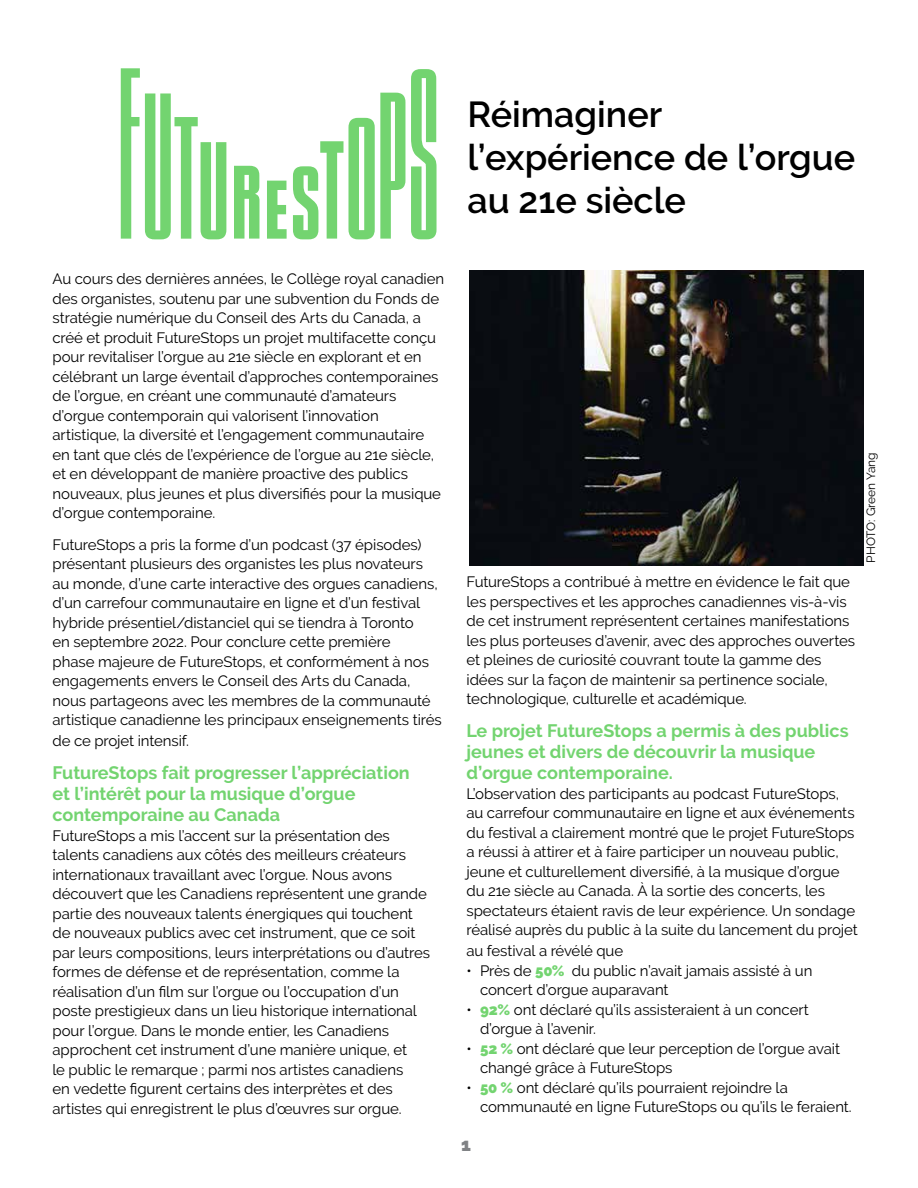
<style>
.page{position:relative;width:918px;height:1188px;background:#fff}
.page>*{position:absolute;margin:0;border:0;box-sizing:border-box;transform-origin:0 0}
.t1{font:600 36px/43.2px "Raleway";color:#000}
.t2{font:700 18px/21px "Raleway";color:#73d470}
.t3{font:900 18px "Raleway";color:#808285}
.t4{font:15px/19.5px "Raleway";letter-spacing:-.005em;color:#000}
.t5{font:12px "Raleway";color:#000}
.s1{font-weight:900;color:#73d470}
</style>
<div class="page">
<svg style="left:267px;top:181px;width:20px;height:58px"></svg>
<svg style="left:121px;top:68px;width:105px;height:171px"></svg>
<svg style="left:411px;top:69px;width:26px;height:170px"></svg>
<svg style="left:293px;top:93px;width:112px;height:146px"></svg>
<svg style="left:234px;top:166px;width:25px;height:73px;background:#88da85"></svg>
<img style="left:470px;top:270px;width:394px;height:295px">
<h1 class="t1" style="left:468px;top:93px;width:389px">Réimaginer l’expérience de l’orgue au 21e siècle</h1>
<p class="t4" style="left:52px;top:269px;width:393px">Au cours des dernières années, le Collège royal canadien des organistes, soutenu par une subvention du Fonds de stratégie numérique du Conseil des Arts du Canada, a créé et produit FutureStops un projet multifacette conçu pour revitaliser l’orgue au 21e siècle en explorant et en célébrant un large éventail d’approches contemporaines de l’orgue, en créant une communauté d’amateurs d’orgue contemporain qui valorisent l’innovation artistique, la diversité et l’engagement communautaire en tant que clés de l’expérience de l’orgue au 21e siècle, et en développant de manière proactive des publics nouveaux, plus jeunes et plus diversifiés pour la musique d’orgue contemporaine.</p>
<p class="t4" style="left:52px;top:535px;width:391px">FutureStops a pris la forme d’un podcast (37 épisodes) présentant plusieurs des organistes les plus novateurs au monde, d’une carte interactive des orgues canadiens, d’un carrefour communautaire en ligne et d’un festival hybride présentiel/distanciel qui se tiendra à Toronto<br>en septembre 2022. Pour conclure cette première<br>phase majeure de FutureStops, et conformément à nos engagements envers le Conseil des Arts du Canada, nous partageons avec les membres de la communauté artistique canadienne les principaux enseignements tirés</p>
<p class="t4" style="left:52px;top:731px;width:138px">de ce projet intensif.</p>
<p class="t2" style="left:52px;top:762px;width:359px">FutureStops fait progresser l’appréciation et l’intérêt pour la musique d’orgue contemporaine au Canada</p>
<p class="t4" style="left:52px;top:826px;width:379px">FutureStops a mis l’accent sur la présentation des talents canadiens aux côtés des meilleurs créateurs internationaux travaillant avec l’orgue. Nous avons découvert que les Canadiens représentent une grande partie des nouveaux talents énergiques qui touchent de nouveaux publics avec cet instrument, que ce soit par leurs compositions, leurs interprétations ou d’autres formes de défense et de représentation, comme la réalisation d’un film sur l’orgue ou l’occupation d’un poste prestigieux dans un lieu historique international pour l’orgue. Dans le monde entier, les Canadiens approchent cet instrument d’une manière unique, et<br>le public le remarque ; parmi nos artistes canadiens<br>en vedette figurent certains des interprètes et des artistes qui enregistrent le plus d’œuvres sur orgue.</p>
<p class="t4" style="left:466px;top:572px;width:390px">FutureStops a contribué à mettre en évidence le fait que les perspectives et les approches canadiennes vis-à-vis de cet instrument représentent certaines manifestations les plus porteuses d’avenir, avec des approches ouvertes et pleines de curiosité couvrant toute la gamme des idées sur la façon de maintenir sa pertinence sociale, technologique, culturelle et académique.</p>
<p class="t2" style="left:466px;top:720px;width:384px">Le projet FutureStops a permis à des publics jeunes et divers de découvrir la musique d’orgue contemporaine.</p>
<p class="t4" style="left:466px;top:784px;width:393px">L’observation des participants au podcast FutureStops, au carrefour communautaire en ligne et aux événements du festival a clairement montré que le projet FutureStops a réussi à attirer et à faire participer un nouveau public, jeune et culturellement diversifié, à la musique d’orgue du 21e siècle au Canada. À la sortie des concerts, les spectateurs étaient ravis de leur expérience. Un sondage réalisé auprès du public à la suite du lancement du projet</p>
<p class="t4" style="left:466px;top:941px;width:158px">au festival a révélé que</p>
<p class="t4" style="left:480px;top:961px;width:334px;text-indent:-14px">• Près de <span class="s1">50%</span> du public n’avait jamais assisté à un concert d’orgue auparavant</p>
<p class="t4" style="left:480px;top:1000px;width:331px;text-indent:-14px">• <span class="s1">92%</span> ont déclaré qu’ils assisteraient à un concert d’orgue à l’avenir.</p>
<p class="t4" style="left:480px;top:1039px;width:362px;text-indent:-14px">• <span class="s1">52 %</span> ont déclaré que leur perception de l’orgue avait changé grâce à FutureStops</p>
<p class="t4" style="left:480px;top:1078px;width:373px;text-indent:-14px">• <span class="s1">50 %</span> ont déclaré qu’ils pourraient rejoindre la communauté en ligne FutureStops ou qu’ils le feraient.</p>
<p class="t5" style="left:864px;top:562px;width:112px;rotate:-90deg">PHOTO: Green Yang</p>
<p class="t3" style="left:461px;top:1134px;width:11px">1</p>
</div>
